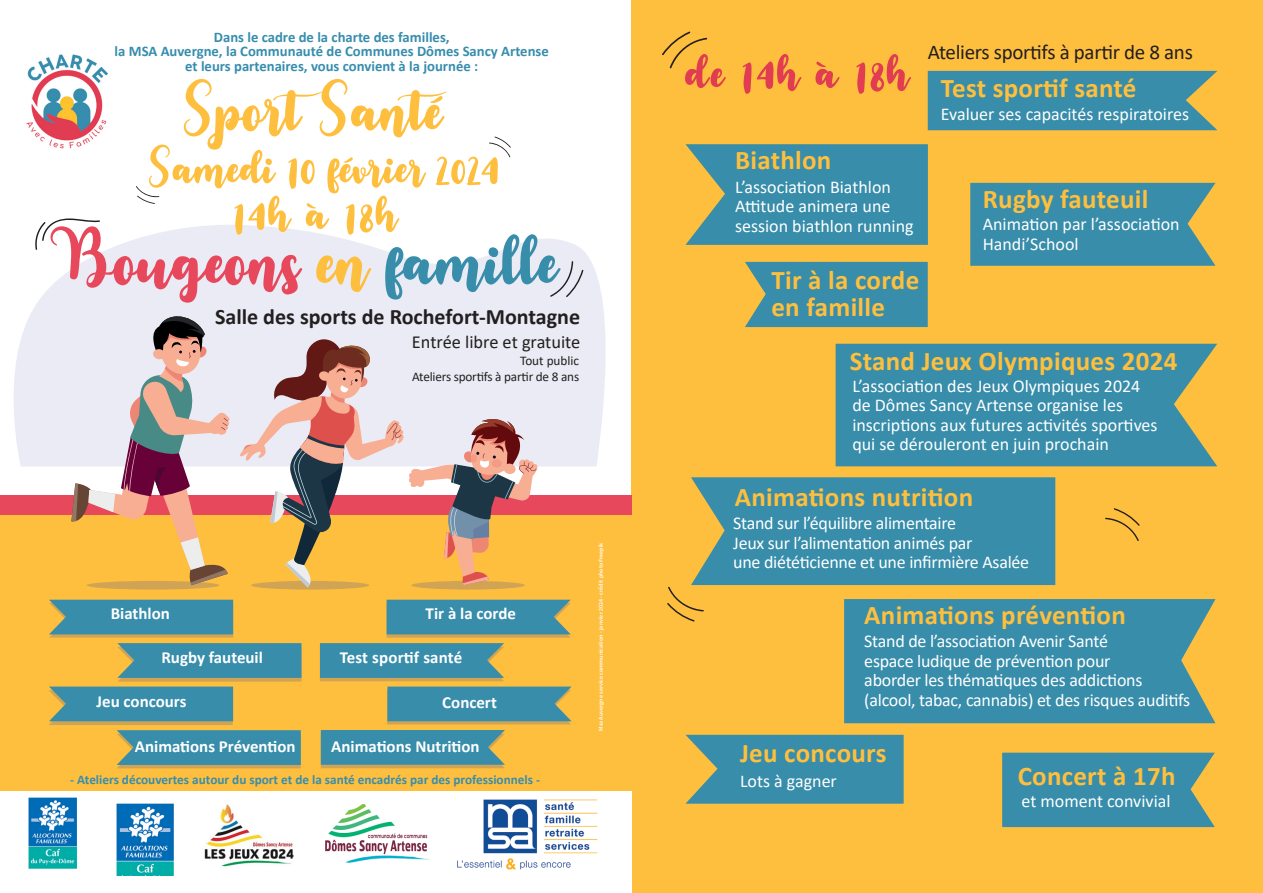
<style>
.page{position:relative;width:1263px;height:893px;background:#fff}
.page>*{position:absolute;margin:0;border:0;box-sizing:border-box;transform-origin:0 0}
.t1{font:700 27px "Calibri";letter-spacing:.01em;color:#febf3e}
.t2{font:700 22.05px "Calibri";color:#231f20}
.t3{font:21px "Calibri";letter-spacing:-.015em;color:#231f20}
.t4{font:18.3px "Calibri";color:#231f20}
.t5{font:18px "Calibri";letter-spacing:-.01em;color:#fff}
.t6{font:700 16.95px "Calibri";color:#fff}
.t7{font:700 14.7px "Calibri";color:#378dae}
.t8{font:700 13.2px "Calibri";color:#378dae}
.t9{font:13.2px "Calibri";letter-spacing:-.015em;color:#231f20}
.t10{font:5.85px "Source Sans Variable";letter-spacing:.01em;color:#fff}
</style>
<div class="page">
<div style="left:631px;top:0;width:632px;height:893px;background:#febf3e"></div>
<svg style="left:685px;top:144px;width:243px;height:101px;background:#4991a0"></svg>
<svg style="left:970px;top:183px;width:245px;height:83px;background:#428fa3"></svg>
<div style="left:836px;top:344px;width:381px;height:122px;background:#378daa"></div>
<svg style="left:1002px;top:753px;width:213px;height:74px;background:#428fa3"></svg>
<div style="left:745px;top:262px;width:183px;height:65px;background:#378daa"></div>
<div style="left:928px;top:71px;width:289px;height:59px;background:#378daa"></div>
<svg style="left:685px;top:735px;width:219px;height:69px;background:#4791a0"></svg>
<div style="left:844px;top:599px;width:371px;height:124px;background:#378daa"></div>
<svg style="left:1105px;top:508px;width:35px;height:33px"></svg>
<svg style="left:667px;top:477px;width:388px;height:145px"></svg>
<svg style="left:662px;top:31px;width:249px;height:63px"></svg>
<div style="left:0;top:509px;width:631px;height:373px;background:#febf3e"></div>
<div style="left:0;top:495px;width:631px;height:20px;background:#e7485b"></div>
<svg style="left:14px;top:252px;width:592px;height:214px;background:#ebecf5"></svg>
<div style="left:411px;top:581px;width:114px;height:9px;background:#d1a455;border-radius:50%"></div>
<div style="left:87px;top:581px;width:132px;height:9px;background:#d1a455;border-radius:50%"></div>
<svg style="left:71px;top:310px;width:159px;height:275px"></svg>
<div style="left:251px;top:581px;width:118px;height:9px;background:#d1a455;border-radius:50%"></div>
<svg style="left:236px;top:339px;width:302px;height:248px"></svg>
<div style="left:0;top:792px;width:631px;height:101px;background:#fff"></div>
<img style="left:204px;top:804px;width:90px;height:63px">
<img style="left:29px;top:798px;width:48px;height:71px">
<img style="left:325px;top:805px;width:104px;height:58px">
<img style="left:457px;top:799px;width:141px;height:71px">
<img style="left:117px;top:803px;width:57px;height:72px">
<img style="left:26px;top:54px;width:82px;height:78px">
<svg style="left:34px;top:79px;width:550px;height:224px"></svg>
<div style="left:159px;top:153px;width:6px;height:8px;background:#fff;border-radius:50%"></div>
<div style="left:152px;top:169px;width:8px;height:10px;background:#fff;border-radius:50%"></div>
<svg style="left:49px;top:600px;width:252px;height:168px"></svg>
<svg style="left:321px;top:730px;width:184px;height:38px;background:#4c909e"></svg>
<svg style="left:387px;top:687px;width:185px;height:37px;background:#4b909e"></svg>
<svg style="left:320px;top:600px;width:251px;height:81px"></svg>
<div style="left:57px;top:240px;width:10px;height:11px;background:#fff;border-radius:50%"></div>
<p class="t7" style="left:214px;top:26px;width:237px">Dans le cadre de la charte des familles,</p>
<p class="t7" style="left:115px;top:41px;width:436px">la MSA Auvergne, la Communauté de Communes Dômes Sancy Artense</p>
<p class="t7" style="left:185px;top:56px;width:294px">et leurs partenaires, vous convient à la journée :</p>
<p class="t2" style="left:215px;top:301px;width:367px">Salle des sports de Rochefort-Montagne</p>
<p class="t4" style="left:412px;top:330px;width:170px">Entrée libre et gratuite</p>
<p class="t9" style="left:520px;top:351px;width:61px">Tout public</p>
<p class="t9" style="left:412px;top:367px;width:168px">Ateliers sportifs à partir de 8 ans</p>
<p class="t6" style="left:111px;top:602px;width:61px">Biathlon</p>
<p class="t6" style="left:426px;top:602px;width:92px">Tir à la corde</p>
<p class="t6" style="left:161px;top:645px;width:103px">Rugby fauteuil</p>
<p class="t6" style="left:340px;top:645px;width:124px">Test sportif santé</p>
<p class="t6" style="left:97px;top:690px;width:91px">Jeu concours</p>
<p class="t6" style="left:442px;top:690px;width:56px">Concert</p>
<p class="t6" style="left:135px;top:735px;width:162px">Animations Prévention</p>
<p class="t6" style="left:331px;top:734px;width:150px">Animations Nutrition</p>
<p class="t8" style="left:70px;top:770px;width:471px">- Ateliers découvertes autour du sport et de la santé encadrés par des professionnels -</p>
<p class="t10" style="left:597px;top:731px;width:190px;rotate:-90deg">Msa Auvergne service communication - janvier 2024 - crédit photo Freepik</p>
<p class="t3" style="left:928px;top:38px;width:267px">Ateliers sportifs à partir de 8 ans</p>
<p class="t1" style="left:941px;top:69px;width:197px">Test sportif santé</p>
<p class="t1" style="left:735px;top:141px;width:98px">Biathlon</p>
<p class="t5" style="left:735px;top:174px;width:157px">L’association Biathlon</p>
<p class="t5" style="left:735px;top:194px;width:157px">Attitude animera une</p>
<p class="t5" style="left:735px;top:213px;width:180px">session biathlon running</p>
<p class="t1" style="left:771px;top:261px;width:149px">Tir à la corde</p>
<p class="t1" style="left:771px;top:288px;width:115px">en famille</p>
<p class="t5" style="left:941px;top:101px;width:250px">Evaluer ses capacités respiratoires</p>
<p class="t1" style="left:983px;top:180px;width:167px">Rugby fauteuil</p>
<p class="t5" style="left:983px;top:212px;width:198px">Animation par l’association</p>
<p class="t5" style="left:983px;top:231px;width:97px">Handi’School</p>
<p class="t1" style="left:850px;top:342px;width:329px">Stand Jeux Olympiques 2024</p>
<p class="t5" style="left:852px;top:373px;width:290px">L’association des Jeux Olympiques 2024</p>
<p class="t5" style="left:852px;top:393px;width:272px">de Dômes Sancy Artense organise les</p>
<p class="t5" style="left:852px;top:412px;width:307px">inscriptions aux futures activités sportives</p>
<p class="t5" style="left:852px;top:432px;width:258px">qui se dérouleront en juin prochain</p>
<p class="t1" style="left:735px;top:478px;width:240px">Animations nutrition</p>
<p class="t5" style="left:733px;top:511px;width:224px">Stand sur l’équilibre alimentaire</p>
<p class="t5" style="left:733px;top:530px;width:241px">Jeux sur l’alimentation animés par</p>
<p class="t5" style="left:733px;top:550px;width:297px">une diététicienne et une infirmière Asalée</p>
<p class="t1" style="left:864px;top:596px;width:263px">Animations prévention</p>
<p class="t5" style="left:864px;top:629px;width:245px">Stand de l’association Avenir Santé</p>
<p class="t5" style="left:864px;top:648px;width:248px">espace ludique de prévention pour</p>
<p class="t5" style="left:864px;top:668px;width:280px">aborder les thématiques des addictions</p>
<p class="t5" style="left:864px;top:687px;width:327px">(alcool, tabac, cannabis) et des risques auditifs</p>
<p class="t1" style="left:740px;top:734px;width:148px">Jeu concours</p>
<p class="t5" style="left:740px;top:769px;width:98px">Lots à gagner</p>
<p class="t1" style="left:1018px;top:757px;width:159px">Concert à 17h</p>
<p class="t5" style="left:1021px;top:788px;width:150px">et moment convivial</p>
</div>
